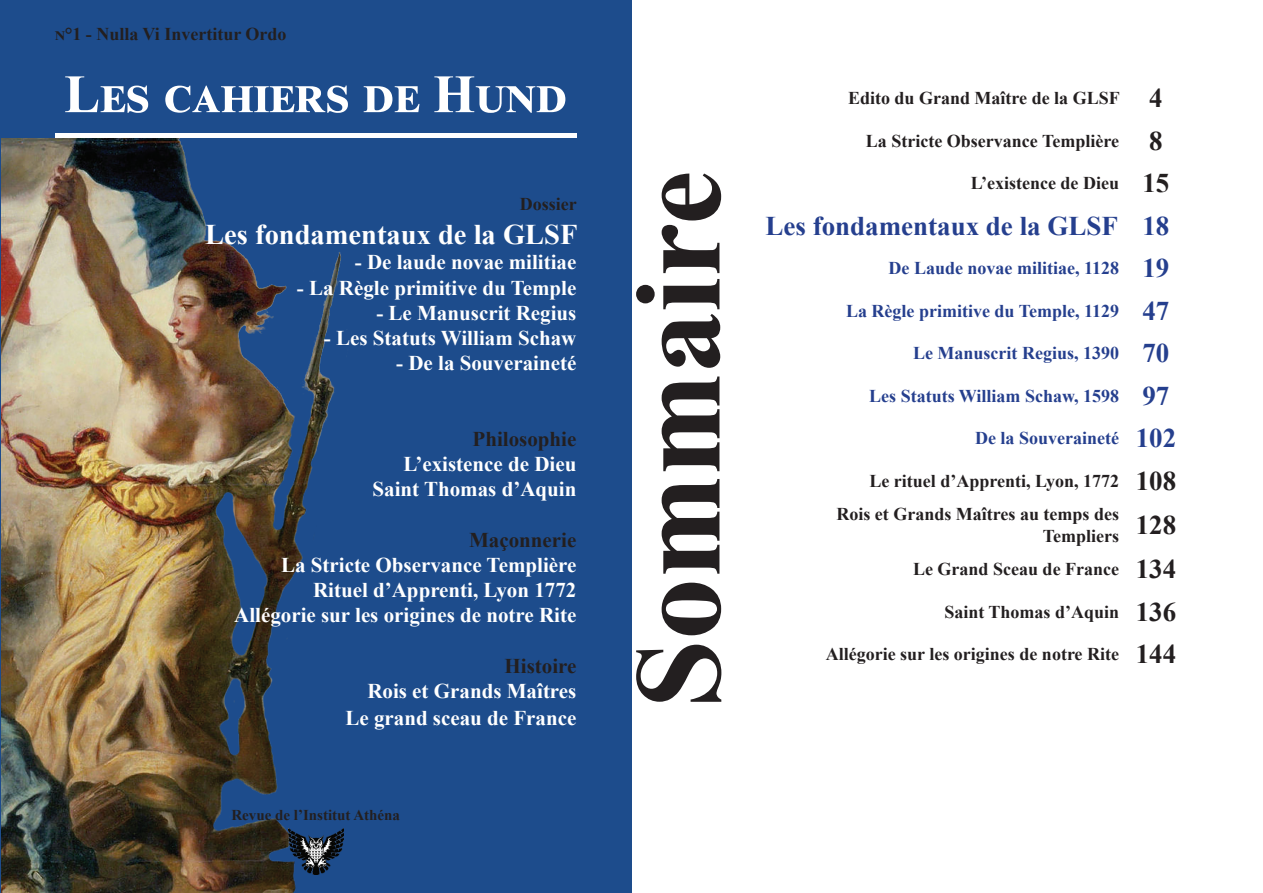
<style>
.page{position:relative;width:1263px;height:893px;background:#fff}
.page>*{position:absolute;margin:0;border:0;box-sizing:border-box;transform-origin:0 0}
.t1{font:700 123px "Times New Roman";color:#231f20}
.t2{font:700 54px "Times New Roman";letter-spacing:.025em;color:#fff}
.t3{font:700 28.5px "Times New Roman";color:#fff}
.t4{font:700 27px "Times New Roman";color:#253f8e}
.t5{font:700 27px "Times New Roman";color:#231f20}
.t6{font:700 21px "Times New Roman";color:#fff}
.t7{font:700 21px "Times New Roman";color:#231f20}
.t8{font:700 18px/21.6px "Times New Roman";color:#231f20;text-align:right}
.t9{font:700 18px "Times New Roman";color:#253f8e}
.t10{font:700 15px "Times New Roman";color:#231f20}
</style>
<div class="page">
<div style="left:0;top:0;width:631px;height:893px;background:#1d4c8c"></div>
<hr style="left:55px;top:134px;width:521px;height:4px;background:#fff">
<img style="left:1px;top:138px;width:363px;height:755px">
<img style="left:288px;top:828px;width:55px;height:46px">
<p class="t8" style="left:55px;top:23px;width:233px">n°1 - Nulla Vi Invertitur Ordo</p>
<p class="t2" style="left:64px;top:55px;width:505px">Les cahiers de Hund</p>
<p class="t8" style="left:520px;top:193px;width:58px">Dossier</p>
<p class="t3" style="left:205px;top:214px;width:374px">Les fondamentaux de la GLSF</p>
<p class="t6" style="left:355px;top:247px;width:223px">- De laude novae militiae</p>
<p class="t6" style="left:297px;top:272px;width:281px">- La Règle primitive du Temple</p>
<p class="t6" style="left:376px;top:298px;width:202px">- Le Manuscrit Regius</p>
<p class="t6" style="left:324px;top:323px;width:254px">- Les Statuts William Schaw</p>
<p class="t6" style="left:396px;top:348px;width:182px">- De la Souveraineté</p>
<p class="t7" style="left:472px;top:424px;width:105px">Philosophie</p>
<p class="t6" style="left:403px;top:449px;width:175px">L’existence de Dieu</p>
<p class="t6" style="left:372px;top:474px;width:205px">Saint Thomas d’Aquin</p>
<p class="t7" style="left:469px;top:524px;width:109px">Maçonnerie</p>
<p class="t6" style="left:281px;top:550px;width:297px">La Stricte Observance Templière</p>
<p class="t6" style="left:313px;top:575px;width:265px">Rituel d’Apprenti, Lyon 1772</p>
<p class="t6" style="left:234px;top:600px;width:344px">Allégorie sur les origines de notre Rite</p>
<p class="t7" style="left:504px;top:650px;width:73px">Histoire</p>
<p class="t6" style="left:367px;top:676px;width:211px">Rois et Grands Maîtres</p>
<p class="t6" style="left:345px;top:703px;width:232px">Le grand sceau de France</p>
<p class="t10" style="left:231px;top:804px;width:170px">Revue de l’Institut Athéna</p>
<p class="t1" style="left:590px;top:708px;width:539px;rotate:-90deg">Sommaire</p>
<p class="t8" style="left:848px;top:87px;width:273px">Edito du Grand Maître de la GLSF</p>
<p class="t5" style="left:1149px;top:79px;width:15px">4</p>
<p class="t8" style="left:866px;top:129px;width:255px">La Stricte Observance Templière</p>
<p class="t5" style="left:1149px;top:121px;width:15px">8</p>
<p class="t8" style="left:971px;top:172px;width:150px">L’existence de Dieu</p>
<p class="t5" style="left:1142px;top:164px;width:28px">15</p>
<p class="t4" style="left:765px;top:206px;width:354px">Les fondamentaux de la GLSF</p>
<p class="t4" style="left:1142px;top:206px;width:28px">18</p>
<p class="t9" style="left:889px;top:255px;width:232px">De Laude novae militiae, 1128</p>
<p class="t4" style="left:1142px;top:249px;width:28px">19</p>
<p class="t9" style="left:846px;top:298px;width:275px">La Règle primitive du Temple, 1129</p>
<p class="t4" style="left:1142px;top:291px;width:28px">47</p>
<p class="t9" style="left:913px;top:340px;width:207px">Le Manuscrit Regius, 1390</p>
<p class="t4" style="left:1142px;top:334px;width:28px">70</p>
<p class="t9" style="left:869px;top:383px;width:251px">Les Statuts William Schaw, 1598</p>
<p class="t4" style="left:1142px;top:376px;width:28px">97</p>
<p class="t9" style="left:975px;top:425px;width:145px">De la Souveraineté</p>
<p class="t4" style="left:1136px;top:419px;width:42px">102</p>
<p class="t8" style="left:869px;top:469px;width:251px">Le rituel d’Apprenti, Lyon, 1772</p>
<p class="t5" style="left:1136px;top:461px;width:42px">108</p>
<p class="t8" style="left:836px;top:503px;width:284px">Rois et Grands Maîtres au temps des<br>Templiers</p>
<p class="t5" style="left:1136px;top:505px;width:42px">128</p>
<p class="t8" style="left:913px;top:558px;width:207px">Le Grand Sceau de France</p>
<p class="t5" style="left:1136px;top:550px;width:42px">134</p>
<p class="t8" style="left:944px;top:600px;width:176px">Saint Thomas d’Aquin</p>
<p class="t5" style="left:1136px;top:592px;width:42px">136</p>
<p class="t8" style="left:826px;top:643px;width:295px">Allégorie sur les origines de notre Rite</p>
<p class="t5" style="left:1136px;top:635px;width:42px">144</p>
</div>
